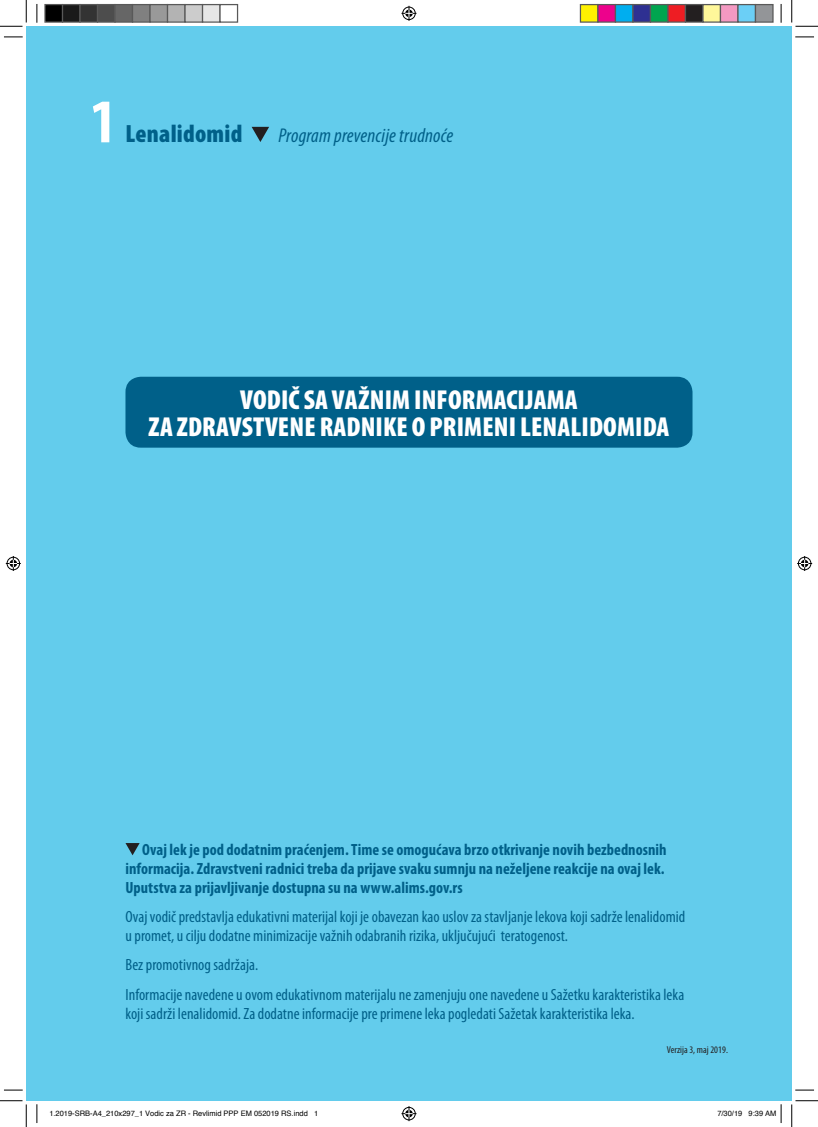
<style>
.page{position:relative;width:818px;height:1127px;background:#fff}
.page>*{position:absolute;margin:0;border:0;box-sizing:border-box;transform-origin:0 0}
.t1{font:700 condensed 62.5px "Myriad Pro";color:#fff}
.t2{font:900 condensed 27.5px/27.5px "Myriad Pro";letter-spacing:.005em;color:#fff;text-align:center}
.t3{font:900 condensed 25px "Myriad Pro";color:#006089}
.t4{font:italic condensed 20px "Myriad Pro";letter-spacing:.01em;color:#006089}
.t5{font:condensed 16.25px/18.8px "Myriad Pro";color:#006089}
.t6{font:700 condensed 16.25px/18.8px "Myriad Pro";color:#006089}
.t7{font:condensed 10px "Myriad Pro";letter-spacing:.005em;color:#231f20}
.t8{font:7.5px "Helvetica";color:#000}
</style>
<div class="page">
<div style="left:26px;top:26px;width:766px;height:1074px;background:#63ccec"></div>
<svg style="left:125px;top:843px;width:15px;height:12px"></svg>
<svg style="left:252px;top:127px;width:17px;height:15px"></svg>
<div style="left:125px;top:376px;width:567px;height:71px;background:#006089;border-radius:15px"></div>
<svg style="left:4px;top:36px;width:19px;height:2px"></svg>
<svg style="left:795px;top:36px;width:19px;height:2px"></svg>
<svg style="left:4px;top:1089px;width:19px;height:1px"></svg>
<svg style="left:795px;top:1089px;width:19px;height:1px"></svg>
<svg style="left:36px;top:4px;width:2px;height:19px"></svg>
<svg style="left:36px;top:1104px;width:2px;height:18px"></svg>
<svg style="left:780px;top:4px;width:2px;height:19px"></svg>
<svg style="left:0;top:0;width:27px;height:27px"></svg>
<svg style="left:0;top:1100px;width:27px;height:26px"></svg>
<svg style="left:791px;top:0;width:27px;height:27px"></svg>
<svg style="left:791px;top:1100px;width:27px;height:26px"></svg>
<svg style="left:401px;top:6px;width:15px;height:15px"></svg>
<svg style="left:401px;top:1106px;width:15px;height:14px"></svg>
<svg style="left:6px;top:556px;width:15px;height:15px"></svg>
<svg style="left:797px;top:556px;width:15px;height:15px"></svg>
<div style="left:45px;top:5px;width:18px;height:17px;background:#000"></div>
<div style="left:44px;top:4px;width:19px;height:19px;border:1px solid #595959"></div>
<div style="left:63px;top:5px;width:17px;height:17px;background:#1a1a1a"></div>
<div style="left:62px;top:4px;width:19px;height:19px;border:1px solid #595959"></div>
<div style="left:80px;top:5px;width:18px;height:17px;background:#333"></div>
<div style="left:79px;top:4px;width:19px;height:19px;border:1px solid #595959"></div>
<div style="left:98px;top:5px;width:17px;height:17px;background:#4d4d4d"></div>
<div style="left:97px;top:4px;width:19px;height:19px;border:1px solid #595959"></div>
<div style="left:115px;top:5px;width:18px;height:17px;background:#666"></div>
<div style="left:114px;top:4px;width:19px;height:19px;border:1px solid #595959"></div>
<div style="left:133px;top:5px;width:17px;height:17px;background:#808080"></div>
<div style="left:132px;top:4px;width:19px;height:19px;border:1px solid #595959"></div>
<div style="left:150px;top:5px;width:18px;height:17px;background:#999"></div>
<div style="left:149px;top:4px;width:19px;height:19px;border:1px solid #595959"></div>
<div style="left:168px;top:5px;width:17px;height:17px;background:#b3b3b3"></div>
<div style="left:167px;top:4px;width:19px;height:19px;border:1px solid #595959"></div>
<div style="left:185px;top:5px;width:18px;height:17px;background:#ccc"></div>
<div style="left:184px;top:4px;width:19px;height:19px;border:1px solid #595959"></div>
<div style="left:203px;top:5px;width:17px;height:17px;background:#e6e6e6"></div>
<div style="left:202px;top:4px;width:19px;height:19px;border:1px solid #595959"></div>
<div style="left:219px;top:4px;width:19px;height:19px;border:1px solid #595959"></div>
<div style="left:580px;top:5px;width:18px;height:17px;background:#fff101"></div>
<div style="left:580px;top:4px;width:18px;height:19px;border:1px solid #595959"></div>
<div style="left:598px;top:5px;width:17px;height:17px;background:#ed028c"></div>
<div style="left:597px;top:4px;width:19px;height:19px;border:1px solid #595959"></div>
<div style="left:615px;top:5px;width:18px;height:17px;background:#00aeef"></div>
<div style="left:615px;top:4px;width:18px;height:19px;border:1px solid #595959"></div>
<div style="left:633px;top:5px;width:17px;height:17px;background:#2e3092"></div>
<div style="left:632px;top:4px;width:19px;height:19px;border:1px solid #595959"></div>
<div style="left:650px;top:5px;width:18px;height:17px;background:#00a54f"></div>
<div style="left:650px;top:4px;width:18px;height:19px;border:1px solid #595959"></div>
<div style="left:668px;top:5px;width:17px;height:17px;background:#ee1d23"></div>
<div style="left:667px;top:4px;width:19px;height:19px;border:1px solid #595959"></div>
<div style="left:685px;top:5px;width:18px;height:17px;background:#231f20"></div>
<div style="left:685px;top:4px;width:18px;height:19px;border:1px solid #595959"></div>
<div style="left:703px;top:5px;width:17px;height:17px;background:#fff79a"></div>
<div style="left:702px;top:4px;width:19px;height:19px;border:1px solid #595959"></div>
<div style="left:720px;top:5px;width:18px;height:17px;background:#f499c2"></div>
<div style="left:720px;top:4px;width:18px;height:19px;border:1px solid #595959"></div>
<div style="left:738px;top:5px;width:17px;height:17px;background:#6bcff6"></div>
<div style="left:737px;top:4px;width:19px;height:19px;border:1px solid #595959"></div>
<div style="left:755px;top:5px;width:18px;height:17px;background:#939598"></div>
<div style="left:755px;top:4px;width:18px;height:19px;border:1px solid #595959"></div>
<svg style="left:780px;top:1104px;width:2px;height:18px"></svg>
<h1 class="t1" style="left:90px;top:82px;width:28px">1</h1>
<h3 class="t3" style="left:125px;top:118px;width:118px">LENALIDOMID</h3>
<p class="t4" style="left:278px;top:123px;width:176px">Program prevencije trudnoće</p>
<h2 class="t2" style="left:149px;top:385px;width:522px">VODIČ SA VAŽNIM INFORMACIJAMA<br>ZA ZDRAVSTVENE RADNIKE O PRIMENI LENALIDOMIDA</h2>
<p class="t6" style="left:125px;top:840px;width:543px;text-indent:17px">Ovaj lek je pod dodatnim praćenjem. Time se omogućava brzo otkrivanje novih bezbednosnih informacija. Zdravstveni radnici treba da prijave svaku sumnju na neželjene reakcije na ovaj lek.<br>Uputstva za prijavljivanje dostupna su na www.alims.gov.rs</p>
<p class="t5" style="left:125px;top:907px;width:561px">Ovaj vodič predstavlja edukativni materijal koji je obavezan kao uslov za stavljanje lekova koji sadrže lenalidomid u promet, u cilju dodatne minimizacije važnih odabranih rizika, uključujući teratogenost.</p>
<p class="t5" style="left:125px;top:949px;width:560px;line-height:29.4px">Bez promotivnog sadržaja.<br>Informacije navedene u ovom edukativnom materijalu ne zamenjuju one navedene u Sažetku karakteristika leka</p>
<p class="t5" style="left:125px;top:1003px;width:511px">koji sadrži lenalidomid. Za dodatne informacije pre primene leka pogledati Sažetak karakteristika leka.</p>
<p class="t7" style="left:667px;top:1043px;width:63px">Verzija 3, maj 2019.</p>
<p class="t8" style="left:49px;top:1106px;width:270px">1.2019-SRB-A4_210x297_1 Vodic za ZR - Revlimid PPP EM 052019 RS.indd 1</p>
<p class="t8" style="left:717px;top:1106px;width:61px">7/30/19 9:39 AM</p>
</div>
